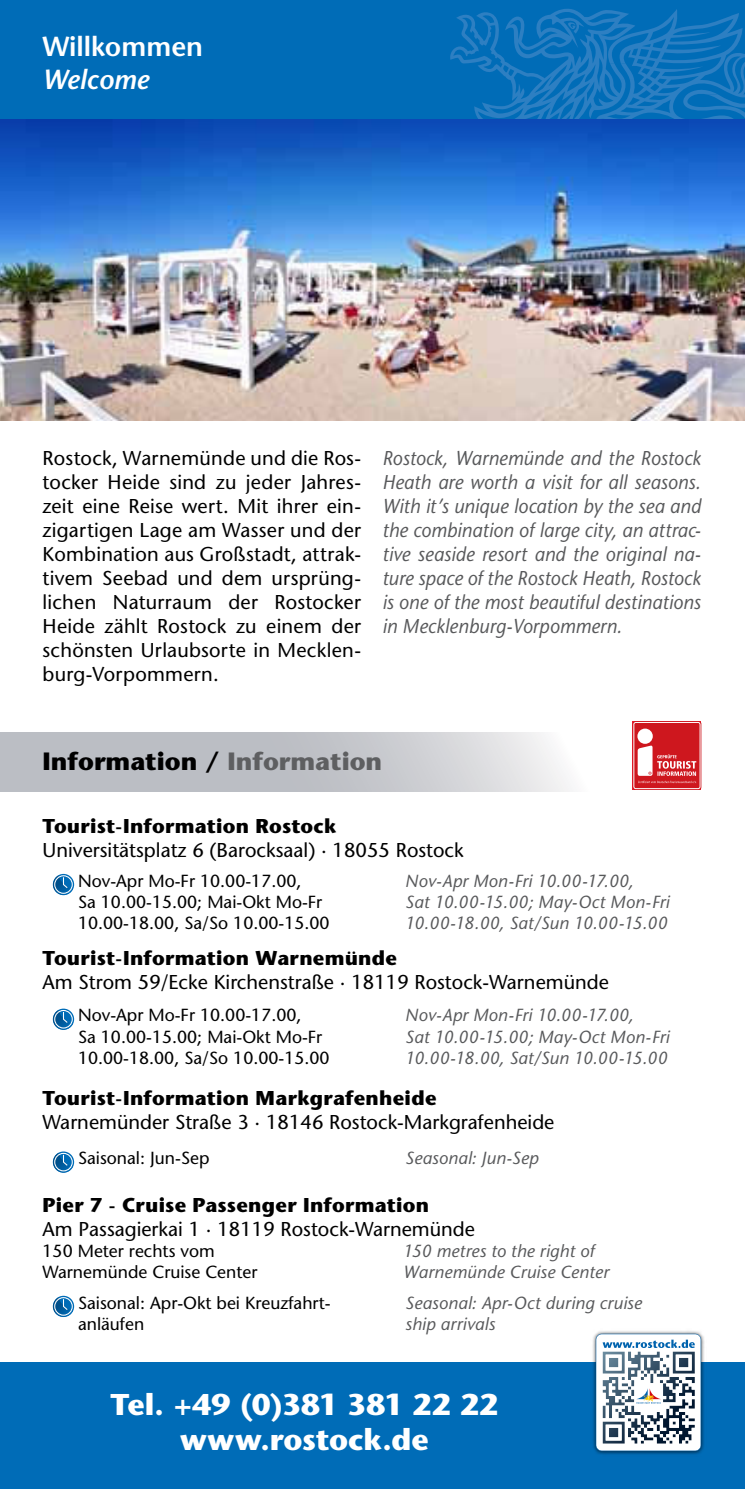
<style>
.page{position:relative;width:745px;height:1489px;background:#fff}
.page>*{position:absolute;margin:0;border:0;box-sizing:border-box;transform-origin:0 0}
.t1{font:700 30px/34.5px "Stone Sans Std";color:#fff;text-align:center}
.t2{font:600 27.5px "Stone Sans Std";color:#fff}
.t3{font:italic 600 27.5px "Stone Sans Std";color:#fff}
.t4{font:700 25px "Stone Sans Std";color:#000}
.t5{font:500 20px/24px "Stone Sans Std";color:#000;text-align:justify}
.t6{font:italic 500 20px/24px "Stone Sans Std";letter-spacing:.01em;color:#58595b;text-align:justify;scale:.94 1}
.t7{font:700 20px "Stone Sans Std";letter-spacing:.015em;color:#000}
.t8{font:italic 500 17.5px/21px "Stone Sans Std";letter-spacing:.01em;color:#58595b}
.t9{font:500 17.5px/21px "Stone Sans Std";color:#000}
.s1{color:#5e5f61}
</style>
<div class="page">
<div style="left:0;top:0;width:744px;height:120px;background:#006cb7"></div>
<svg style="left:448px;top:9px;width:296px;height:111px"></svg>
<svg style="left:0;top:732px;width:702px;height:59px;background:#ccced2"></svg>
<div style="left:632px;top:721px;width:69px;height:68px;background:#ce171e;border-radius:3px"></div>
<div style="left:633px;top:722px;width:66px;height:66px;border:1px solid #fff;border-radius:2px"></div>
<div style="left:637px;top:728px;width:15px;height:15px;background:#fff;border-radius:50%"></div>
<svg style="left:637px;top:745px;width:59px;height:38px"></svg>
<svg style="left:53px;top:874px;width:20px;height:21px"></svg>
<svg style="left:53px;top:1008px;width:21px;height:21px"></svg>
<svg style="left:53px;top:1009px;width:20px;height:20px"></svg>
<svg style="left:53px;top:1151px;width:21px;height:21px"></svg>
<svg style="left:53px;top:1152px;width:20px;height:20px"></svg>
<svg style="left:53px;top:1296px;width:20px;height:20px"></svg>
<div style="left:0;top:1362px;width:744px;height:126px;background:#006cb7"></div>
<img style="left:592px;top:1331px;width:112px;height:124px">
<svg style="left:595px;top:1333px;width:105px;height:117px;background:#b1bcc6"></svg>
<img style="left:0;top:120px;width:744px;height:301px">
<h2 class="t2" style="left:43px;top:33px;width:162px">Willkommen</h2>
<h2 class="t3" style="left:43px;top:69px;width:108px">Welcome</h2>
<p class="t5" style="left:43px;top:446px;width:320px">Rostock, Warnemünde und die Ros&shy;tocker Heide sind zu jeder Jahres&shy;zeit eine Reise wert. Mit ihrer ein&shy;zigartigen Lage am Wasser und der Kombination aus Großstadt, attrak&shy;tivem Seebad und dem ursprüng&shy;lichen Naturraum der Rostocker Heide zählt Rostock zu einem der schönsten Urlaubsorte in Mecklen&shy;burg-Vorpommern.</p>
<p class="t6" style="left:382px;top:447px;width:340px">Rostock, Warnemünde and the Rostock Heath are worth a visit for all seasons.<br>With it’s unique location by the sea and the combination of large city, an attrac&shy;tive seaside resort and the original na&shy;ture space of the Rostock Heath, Rostock is one of the most beautiful destinations in Mecklenburg-Vorpommern.</p>
<p class="t4" style="left:43px;top:747px;width:341px">Information / <span class="s1">Information</span></p>
<p class="t7" style="left:43px;top:815px;width:295px">Tourist-Information Rostock</p>
<p class="t5" style="left:43px;top:838px;width:422px">Universitätsplatz 6 (Barocksaal) · 18055 Rostock</p>
<p class="t9" style="left:78px;top:870px;width:253px">Nov-Apr Mo-Fr 10.00-17.00,<br>Sa 10.00-15.00; Mai-Okt Mo-Fr<br>10.00-18.00, Sa/So 10.00-15.00</p>
<p class="t8" style="left:405px;top:871px;width:265px">Nov-Apr Mon-Fri 10.00-17.00,<br>Sat 10.00-15.00; May-Oct Mon-Fri<br>10.00-18.00, Sat/Sun 10.00-15.00</p>
<p class="t7" style="left:43px;top:947px;width:355px">Tourist-Information Warnemünde</p>
<p class="t5" style="left:43px;top:970px;width:567px">Am Strom 59/Ecke Kirchenstraße · 18119 Rostock-Warnemünde</p>
<p class="t9" style="left:78px;top:1005px;width:253px">Nov-Apr Mo-Fr 10.00-17.00,<br>Sa 10.00-15.00; Mai-Okt Mo-Fr<br>10.00-18.00, Sa/So 10.00-15.00</p>
<p class="t8" style="left:405px;top:1006px;width:265px">Nov-Apr Mon-Fri 10.00-17.00,<br>Sat 10.00-15.00; May-Oct Mon-Fri<br>10.00-18.00, Sat/Sun 10.00-15.00</p>
<p class="t7" style="left:43px;top:1087px;width:395px">Tourist-Information Markgrafenheide</p>
<p class="t5" style="left:43px;top:1110px;width:513px">Warnemünder Straße 3 · 18146 Rostock-Markgrafenheide</p>
<p class="t9" style="left:78px;top:1148px;width:133px">Saisonal: Jun-Sep</p>
<p class="t8" style="left:405px;top:1149px;width:135px">Seasonal: Jun-Sep</p>
<p class="t7" style="left:43px;top:1194px;width:388px">Pier 7 - Cruise Passenger Information</p>
<p class="t5" style="left:43px;top:1217px;width:433px">Am Passagierkai 1 · 18119 Rostock-Warnemünde</p>
<p class="t9" style="left:43px;top:1241px;width:174px">150 Meter rechts vom</p>
<p class="t8" style="left:403px;top:1242px;width:193px">150 metres to the right of</p>
<p class="t9" style="left:43px;top:1262px;width:216px">Warnemünde Cruise Center</p>
<p class="t8" style="left:403px;top:1263px;width:207px">Warnemünde Cruise Center</p>
<p class="t9" style="left:78px;top:1292px;width:254px">Saisonal: Apr-Okt bei Kreuzfahrt&shy;anläufen</p>
<p class="t8" style="left:405px;top:1293px;width:238px">Seasonal: Apr-Oct during cruise ship arrivals</p>
<h1 class="t1" style="left:111px;top:1388px;width:388px">Tel. +49 (0)381 381 22 22 www.rostock.de</h1>
</div>
